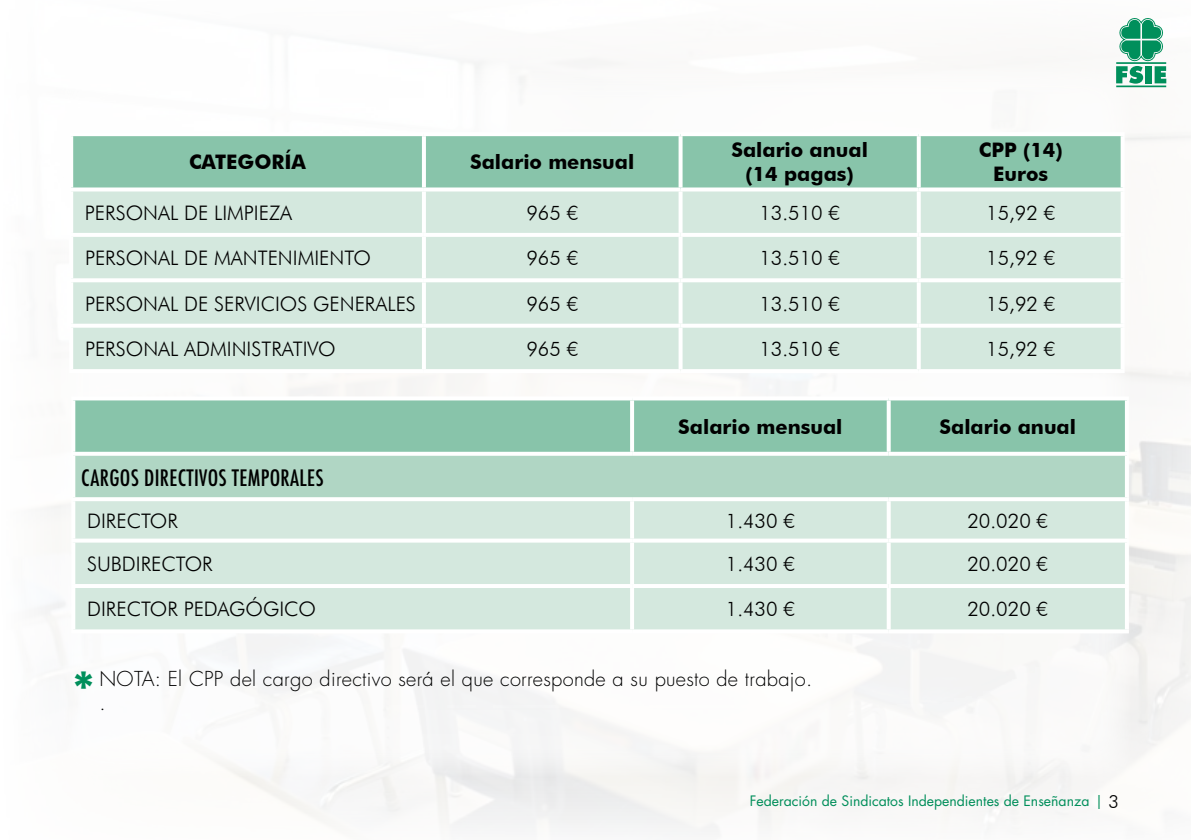
<style>
.page{position:relative;width:1191px;height:840px;background:#fff}
.page>*{position:absolute;margin:0;border:0;box-sizing:border-box;transform-origin:0 0}
.t1{font:700 48px "Futura BT";color:#008f5b}
.t2{font:500 condensed 22px "Futura";letter-spacing:.015em;color:#000}
.t3{font:300 20px "Futura BT";color:#000}
.t4{font:700 20px/24px "Futura BT";color:#000;text-align:center}
.t5{font:300 20px "Futura Std";letter-spacing:.015em;color:#000}
.t6{font:14px "Futura Std";color:#008e5a}
.s1{font-family:"Futura BT";font-weight:300;font-size:18px;color:#000}
</style>
<div class="page">
<hr style="left:1116px;top:85px;width:50px;height:2px;background:#008f5b">
<svg style="left:1116px;top:16px;width:50px;height:68px"></svg>
<div style="left:73px;top:136px;width:1047px;height:51px;background:#88c4aa"></div>
<div style="left:73px;top:191px;width:1047px;height:178px;background:#d4e8de"></div>
<hr style="left:422px;top:136px;width:4px;height:51px;background:#fff">
<svg style="left:678px;top:136px;width:4px;height:51px"></svg>
<svg style="left:916px;top:136px;width:4px;height:51px"></svg>
<svg style="left:1120px;top:136px;width:3px;height:51px"></svg>
<svg style="left:71px;top:187px;width:353px;height:1px"></svg>
<svg style="left:424px;top:187px;width:256px;height:1px"></svg>
<hr style="left:422px;top:191px;width:4px;height:42px;background:#fff">
<svg style="left:680px;top:187px;width:238px;height:4px"></svg>
<svg style="left:678px;top:191px;width:4px;height:42px"></svg>
<svg style="left:918px;top:187px;width:205px;height:2px"></svg>
<svg style="left:916px;top:191px;width:4px;height:42px"></svg>
<svg style="left:1120px;top:191px;width:2px;height:42px"></svg>
<hr style="left:69px;top:233px;width:355px;height:4px;background:#fff">
<hr style="left:424px;top:233px;width:256px;height:4px;background:#fff">
<hr style="left:422px;top:237px;width:4px;height:41px;background:#fff">
<hr style="left:680px;top:233px;width:238px;height:4px;background:#fff">
<svg style="left:678px;top:237px;width:4px;height:41px"></svg>
<hr style="left:918px;top:233px;width:206px;height:4px;background:#fff">
<svg style="left:916px;top:237px;width:4px;height:41px"></svg>
<svg style="left:1120px;top:237px;width:1px;height:41px"></svg>
<svg style="left:73px;top:278px;width:351px;height:4px"></svg>
<svg style="left:424px;top:278px;width:256px;height:4px"></svg>
<hr style="left:422px;top:282px;width:4px;height:41px;background:#fff">
<svg style="left:680px;top:278px;width:238px;height:4px"></svg>
<svg style="left:678px;top:282px;width:4px;height:41px"></svg>
<svg style="left:918px;top:278px;width:203px;height:4px"></svg>
<svg style="left:916px;top:282px;width:4px;height:41px"></svg>
<svg style="left:1120px;top:282px;width:1px;height:41px"></svg>
<svg style="left:73px;top:323px;width:351px;height:4px"></svg>
<svg style="left:424px;top:323px;width:256px;height:4px"></svg>
<hr style="left:422px;top:327px;width:4px;height:42px;background:#fff">
<svg style="left:680px;top:323px;width:238px;height:4px"></svg>
<svg style="left:678px;top:327px;width:4px;height:42px"></svg>
<svg style="left:918px;top:323px;width:203px;height:4px"></svg>
<svg style="left:916px;top:327px;width:4px;height:42px"></svg>
<svg style="left:1120px;top:327px;width:1px;height:42px"></svg>
<div style="left:75px;top:400px;width:1049px;height:51px;background:#88c4aa"></div>
<div style="left:73px;top:453px;width:1053px;height:46px;background:#b0d6c4"></div>
<div style="left:75px;top:501px;width:1049px;height:128px;background:#d4e8de"></div>
<hr style="left:630px;top:400px;width:4px;height:51px;background:#fff">
<svg style="left:886px;top:400px;width:4px;height:51px"></svg>
<svg style="left:1124px;top:400px;width:3px;height:51px"></svg>
<hr style="left:630px;top:501px;width:4px;height:37px;background:#fff">
<svg style="left:886px;top:501px;width:4px;height:37px"></svg>
<svg style="left:1124px;top:501px;width:1px;height:37px"></svg>
<svg style="left:74px;top:538px;width:558px;height:4px"></svg>
<hr style="left:630px;top:542px;width:4px;height:41px;background:#fff">
<svg style="left:886px;top:542px;width:4px;height:41px"></svg>
<svg style="left:1124px;top:542px;width:2px;height:41px"></svg>
<svg style="left:75px;top:583px;width:557px;height:4px"></svg>
<hr style="left:630px;top:587px;width:4px;height:42px;background:#fff">
<svg style="left:886px;top:587px;width:4px;height:42px"></svg>
<svg style="left:1124px;top:588px;width:1px;height:41px"></svg>
<svg style="left:74px;top:629px;width:558px;height:1px"></svg>
<svg style="left:632px;top:629px;width:256px;height:1px"></svg>
<svg style="left:888px;top:629px;width:239px;height:1px"></svg>
<svg style="left:73px;top:451px;width:559px;height:4px"></svg>
<hr style="left:71px;top:455px;width:4px;height:42px;background:#fff">
<svg style="left:632px;top:451px;width:256px;height:4px"></svg>
<svg style="left:888px;top:451px;width:239px;height:4px"></svg>
<svg style="left:1124px;top:455px;width:3px;height:42px"></svg>
<svg style="left:73px;top:497px;width:559px;height:2px"></svg>
<svg style="left:632px;top:497px;width:256px;height:2px"></svg>
<svg style="left:888px;top:497px;width:239px;height:2px"></svg>
<svg style="left:632px;top:538px;width:256px;height:4px"></svg>
<svg style="left:888px;top:538px;width:238px;height:4px"></svg>
<svg style="left:632px;top:583px;width:256px;height:4px"></svg>
<svg style="left:888px;top:583px;width:237px;height:4px"></svg>
<p class="t4" style="left:189px;top:150px;width:119px">CATEGORÍA</p>
<p class="t4" style="left:470px;top:150px;width:166px">Salario mensual</p>
<p class="t4" style="left:731px;top:138px;width:138px">Salario anual (14 pagas)</p>
<p class="t4" style="left:979px;top:138px;width:85px">CPP (14)<br>Euros</p>
<p class="t3" style="left:85px;top:200px;width:209px">PERSONAL DE LIMPIEZA</p>
<p class="t3" style="left:526px;top:200px;width:53px">965 €</p>
<p class="t3" style="left:759px;top:200px;width:82px">13.510 €</p>
<p class="t3" style="left:986px;top:200px;width:71px">15,92 €</p>
<p class="t3" style="left:85px;top:246px;width:287px">PERSONAL DE MANTENIMIENTO</p>
<p class="t3" style="left:526px;top:246px;width:53px">965 €</p>
<p class="t3" style="left:759px;top:246px;width:82px">13.510 €</p>
<p class="t3" style="left:986px;top:246px;width:71px">15,92 €</p>
<p class="t3" style="left:85px;top:291px;width:332px">PERSONAL DE SERVICIOS GENERALES</p>
<p class="t3" style="left:526px;top:291px;width:53px">965 €</p>
<p class="t3" style="left:759px;top:291px;width:82px">13.510 €</p>
<p class="t3" style="left:986px;top:291px;width:71px">15,92 €</p>
<p class="t3" style="left:85px;top:336px;width:252px">PERSONAL ADMINISTRATIVO</p>
<p class="t3" style="left:526px;top:336px;width:53px">965 €</p>
<p class="t3" style="left:759px;top:336px;width:82px">13.510 €</p>
<p class="t3" style="left:986px;top:336px;width:71px">15,92 €</p>
<p class="t4" style="left:678px;top:414px;width:166px">Salario mensual</p>
<p class="t4" style="left:939px;top:414px;width:138px">Salario anual</p>
<p class="t2" style="left:81px;top:463px;width:244px">CARGOS DIRECTIVOS TEMPORALES</p>
<p class="t3" style="left:87px;top:508px;width:92px">DIRECTOR</p>
<p class="t3" style="left:726px;top:508px;width:71px">1.430 €</p>
<p class="t3" style="left:967px;top:508px;width:82px">20.020 €</p>
<p class="t3" style="left:87px;top:551px;width:127px">SUBDIRECTOR</p>
<p class="t3" style="left:726px;top:551px;width:71px">1.430 €</p>
<p class="t3" style="left:967px;top:551px;width:82px">20.020 €</p>
<p class="t3" style="left:87px;top:596px;width:230px">DIRECTOR PEDAGÓGICO</p>
<p class="t3" style="left:726px;top:596px;width:71px">1.430 €</p>
<p class="t3" style="left:967px;top:596px;width:82px">20.020 €</p>
<h1 class="t1" style="left:71px;top:659px;width:27px">*</h1>
<p class="t5" style="left:99px;top:666px;width:714px">NOTA: El CPP del cargo directivo será el que corresponde a su puesto de trabajo.</p>
<p class="t5" style="left:99px;top:690px;width:8px">.</p>
<p class="t6" style="left:750px;top:791px;width:370px">Federación de Sindicatos Independientes de Enseñanza | <span class="s1">3</span></p>
</div>
